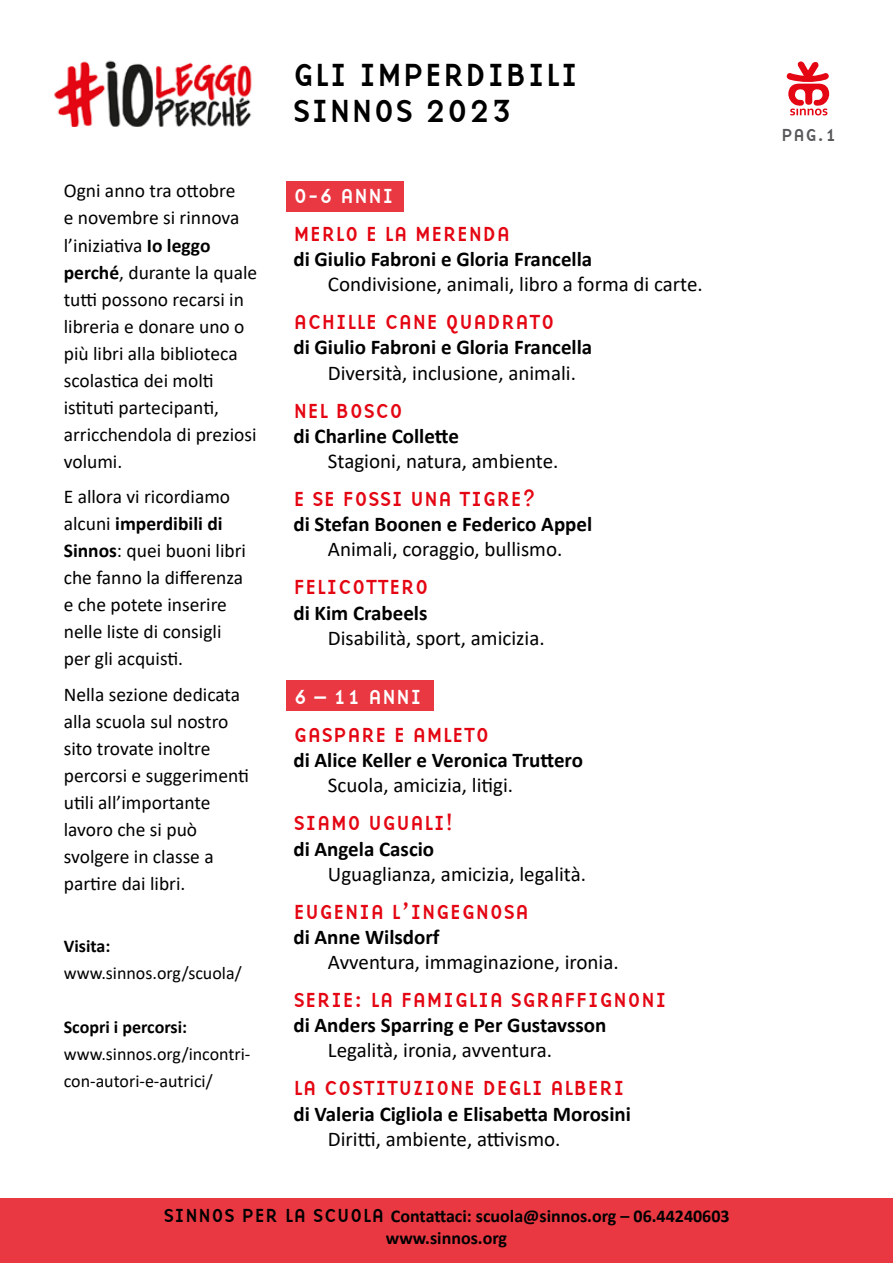
<style>
.page{position:relative;width:893px;height:1263px;background:#fff}
.page>*{position:absolute;margin:0;border:0;box-sizing:border-box;transform-origin:0 0}
.t1{font:33px "Base Nine";color:#000}
.t2{font:21px "Calibri";color:#000}
.t3{font:700 21px "Calibri";color:#000}
.t4{font:21px "Base Nine";color:#e40613}
.t5{font:21px "Base Nine";color:#fff}
.t6{font:19.5px/27px "Calibri";color:#000}
.t7{font:700 18px/21.6px "Calibri";color:#000;text-align:center}
.t8{font:18px/27px "Calibri";color:#000}
.t9{font:18px "Base Nine";color:#58595b}
.s1{font-weight:700}
.s2{font-family:"Base Nine";font-weight:400;font-size:19.5px}
</style>
<div class="page">
<div style="left:286px;top:680px;width:148px;height:31px;background:#e93842"></div>
<div style="left:286px;top:181px;width:118px;height:31px;background:#e93842"></div>
<img style="left:54px;top:60px;width:198px;height:67px">
<div style="left:0;top:1199px;width:893px;height:64px;background:#e93842"></div>
<svg style="left:786px;top:61px;width:44px;height:54px"></svg>
<p class="t6" style="left:64px;top:177px;width:195px">Ogni anno tra ottobre<br>e novembre si rinnova l’iniziativa <span class="s1">Io leggo perché</span>, durante la quale tutti possono recarsi in libreria e donare uno o più libri alla biblioteca scolastica dei molti istituti partecipanti, arricchendola di preziosi volumi.</p>
<p class="t6" style="left:64px;top:483px;width:184px">E allora vi ricordiamo alcuni <span class="s1">imperdibili di<br>Sinnos</span>: quei buoni libri che fanno la differenza e che potete inserire nelle liste di consigli per gli acquisti.</p>
<p class="t6" style="left:64px;top:680px;width:187px">Nella sezione dedicata alla scuola sul nostro sito trovate inoltre percorsi e suggerimenti utili all’importante lavoro che si può svolgere in classe a partire dai libri.</p>
<p class="t7" style="left:64px;top:935px;width:48px">Visita:</p>
<p class="t8" style="left:64px;top:959px;width:179px">www.sinnos.org/scuola/</p>
<p class="t7" style="left:64px;top:1016px;width:125px">Scopri i percorsi:</p>
<p class="t8" style="left:64px;top:1040px;width:188px">www.sinnos.org/incontri&shy;con-autori-e-autrici/</p>
<h1 class="t1" style="left:292px;top:51px;width:18px">GLI</h1>
<h1 class="t1" style="left:358px;top:51px;width:64px">IMPERDIBILI</h1>
<h1 class="t1" style="left:292px;top:87px;width:39px">SINNO</h1>
<h1 class="t1" style="left:395px;top:87px;width:119px">S 2023</h1>
<p class="t5" style="left:293px;top:181px;width:102px">0-6 ANNI</p>
<p class="t4" style="left:293px;top:219px;width:219px">MERLO E LA MERENDA</p>
<p class="t3" style="left:293px;top:244px;width:300px">di Giulio Fabroni e Gloria Francella</p>
<p class="t2" style="left:328px;top:270px;width:376px">Condivisione, animali, libro a forma di carte.</p>
<p class="t4" style="left:293px;top:307px;width:263px">ACHILLE CANE QUADRATO</p>
<p class="t3" style="left:293px;top:333px;width:300px">di Giulio Fabroni e Gloria Francella</p>
<p class="t2" style="left:328px;top:358px;width:250px">Diversità, inclusione, animali.</p>
<p class="t4" style="left:293px;top:395px;width:111px">NEL BOSCO</p>
<p class="t3" style="left:293px;top:421px;width:167px">di Charline Collette</p>
<p class="t2" style="left:328px;top:446px;width:232px">Stagioni, natura, ambiente.</p>
<p class="t4" style="left:293px;top:484px;width:244px">E SE FOSSI UNA TIGRE?</p>
<p class="t3" style="left:293px;top:509px;width:300px">di Stefan Boonen e Federico Appel</p>
<p class="t2" style="left:328px;top:535px;width:236px">Animali, coraggio, bullismo.</p>
<p class="t4" style="left:293px;top:572px;width:137px">F ELICOTTERO</p>
<p class="t3" style="left:293px;top:598px;width:136px">di Kim Crabeels</p>
<p class="t2" style="left:328px;top:623px;width:218px">Disabilità, sport, amicizia.</p>
<p class="t5" style="left:293px;top:682px;width:130px">6 – 11 ANNI</p>
<p class="t4" style="left:293px;top:720px;width:198px">GASPARE E AM LETO</p>
<p class="t3" style="left:293px;top:745px;width:291px">di Alice Keller e Veronica Truttero</p>
<p class="t2" style="left:328px;top:771px;width:187px">Scuola, amicizia, litigi.</p>
<p class="t4" style="left:293px;top:808px;width:163px">SIAMO UGUALI!</p>
<p class="t3" style="left:293px;top:834px;width:142px">di Angela Cascio</p>
<p class="t2" style="left:328px;top:859px;width:260px">Uguaglianza, amicizia, legalità.</p>
<p class="t4" style="left:293px;top:896px;width:237px">EUGENIA L’INGEGNOSA</p>
<p class="t3" style="left:293px;top:922px;width:148px">di Anne Wilsdorf</p>
<p class="t2" style="left:328px;top:947px;width:292px">Avventura, immaginazione, ironia.</p>
<p class="t4" style="left:293px;top:985px;width:375px">SERIE: LA FAMIGLIA SGRAFFIGNONI</p>
<p class="t3" style="left:293px;top:1010px;width:315px">di Anders Sparring e Per Gustavsson</p>
<p class="t2" style="left:328px;top:1036px;width:226px">Legalità, ironia, avventura.</p>
<p class="t4" style="left:293px;top:1073px;width:333px">LA COSTITUZIONE DEGLI ALBERI</p>
<p class="t3" style="left:293px;top:1099px;width:339px">di Valeria Cigliola e Elisabetta Morosini</p>
<p class="t2" style="left:328px;top:1124px;width:234px">Diritti, ambiente, attivismo.</p>
<p class="t7" style="left:163px;top:1205px;width:568px"><span class="s2">SINNOS PER LA SCUOLA</span> Contattaci: scuola@sinnos.org – 06.44240603 www.sinnos.org</p>
<p class="t9" style="left:781px;top:122px;width:58px">PAG.1</p>
</div>
